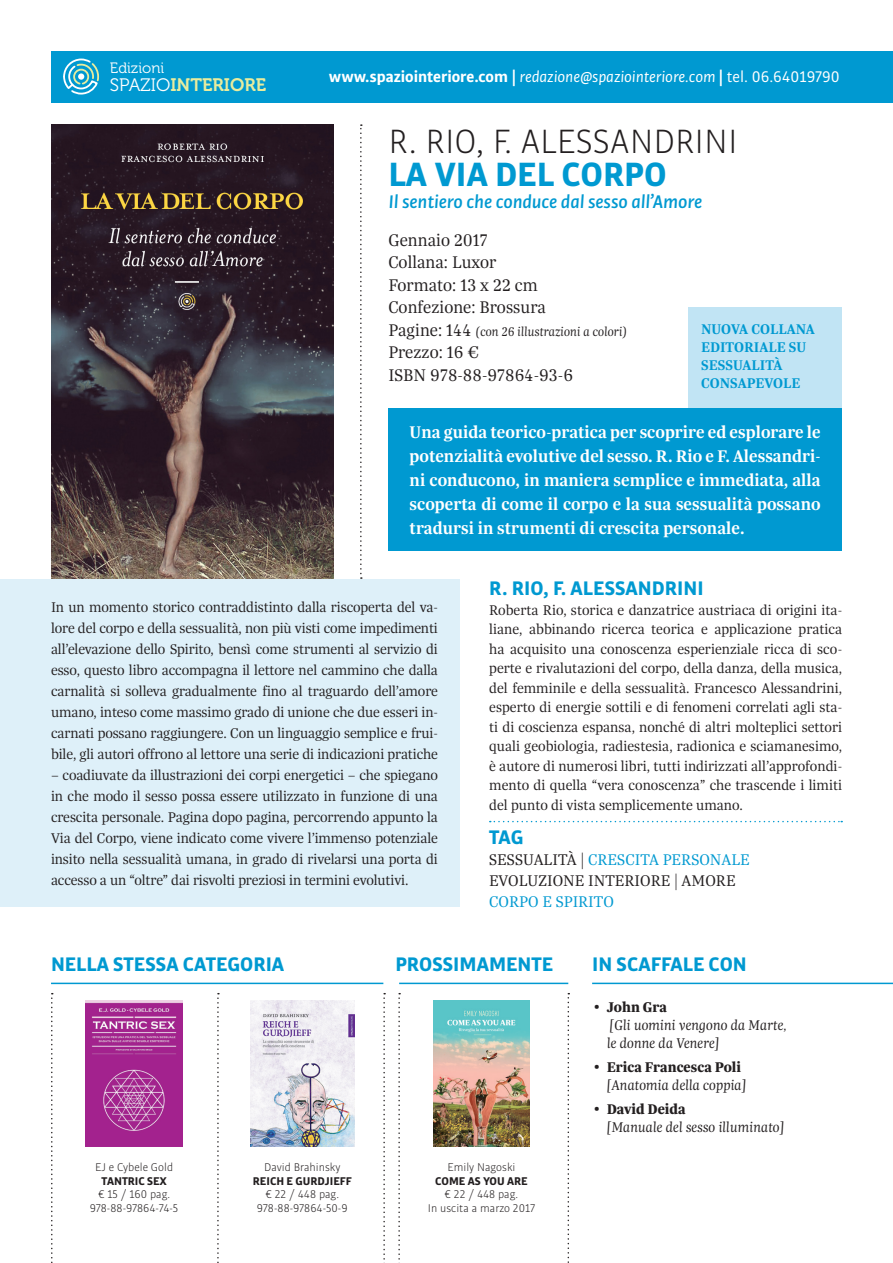
<style>
.page{position:relative;width:893px;height:1263px;background:#fff}
.page>*{position:absolute;margin:0;border:0;box-sizing:border-box;transform-origin:0 0}
.Normale{font:300 36px "Bulo";color:#231f20}
.Normale-2{font:700 36px "Bulo";color:#0099d1}
.Normale-3{font:700 21px "Bulo";color:#0099d1}
.Normale-4{font:italic 500 19.5px "Bulo";color:#0099d1}
.Normale-5{font:600 18px/24px "Trola";color:#fff;text-align:justify}
.Normale-6{font:300 18px "Trola";color:#231f20}
.t1{font:18px "Museo 700";color:#e8ec9e}
.Normale-7{font:italic 16.5px "Bulo";color:#fff}
.Normale-8{font:300 16.5px "Trola";color:#0099d1}
.Normale-9{font:300 16.5px "Trola";color:#231f20}
.Normale-10{font:300 15px/21px "Trola";letter-spacing:-.01em;color:#231f20;text-align:justify}
.Normale-11{font:italic 300 15px "Trola";color:#231f20}
.Normale-12{font:600 15px "Trola";color:#0099d1}
.Normale-13{font:800 15px "Trola";color:#231f20}
.t2{font:15px "Museo 300";color:#fff}
.Normale-14{font:italic 300 13.5px "Trola";color:#231f20}
.Normale-15{font:300 12px "Bulo";color:#231f20}
.Normale-16{font:700 12px "Bulo";color:#231f20}
.s1{font-family:"Museo 300";color:#fff}
.s2{font-weight:700;font-style:normal}
.s3{font-style:normal}
.s4{font-style:normal;font-size:18px}
.s5{color:#231f20}
</style>
<div class="page">
<div style="left:689px;top:307px;width:153px;height:106px;background:#c1e4f4"></div>
<div style="left:388px;top:408px;width:454px;height:143px;background:#0099d1"></div>
<div style="left:51px;top:51px;width:842px;height:51px;background:#0099d1"></div>
<svg style="left:490px;top:821px;width:352px;height:1px"></svg>
<img style="left:86px;top:1000px;width:97px;height:146px">
<img style="left:250px;top:1000px;width:104px;height:146px">
<img style="left:434px;top:1000px;width:95px;height:146px">
<svg style="left:217px;top:993px;width:2px;height:270px"></svg>
<svg style="left:360px;top:124px;width:2px;height:455px"></svg>
<svg style="left:51px;top:993px;width:2px;height:270px"></svg>
<svg style="left:383px;top:993px;width:2px;height:270px"></svg>
<svg style="left:398px;top:993px;width:2px;height:270px"></svg>
<svg style="left:568px;top:993px;width:1px;height:270px"></svg>
<svg style="left:63px;top:58px;width:37px;height:37px"></svg>
<img style="left:51px;top:124px;width:282px;height:455px">
<hr style="left:51px;top:983px;width:332px;height:1px;background:#0099d1">
<hr style="left:399px;top:983px;width:169px;height:1px;background:#0099d1">
<hr style="left:592px;top:983px;width:301px;height:1px;background:#0099d1">
<div style="left:0;top:579px;width:459px;height:327px;background:#def0f9"></div>
<p class="t2" style="left:110px;top:60px;width:56px">Edizioni</p>
<p class="t1" style="left:110px;top:75px;width:158px"><span class="s1">SPAZIO</span>INTERIORE</p>
<p class="Normale-7" style="left:329px;top:66px;width:512px"><span class="s2">www.spaziointeriore.com |</span> redazione@spaziointeriore.com <span class="s2">|</span> <span class="s3">tel. 06.64019790</span></p>
<p class="Normale" style="left:388px;top:119px;width:351px">R. RIO, F. ALESSANDRINI</p>
<p class="Normale-2" style="left:388px;top:151px;width:280px">LA VIA DEL CORPO</p>
<p class="Normale-4" style="left:388px;top:190px;width:315px">Il sentiero che conduce dal sesso all’Amore</p>
<p class="Normale-6" style="left:388px;top:228px;width:101px">Gennaio 2017</p>
<p class="Normale-6" style="left:388px;top:251px;width:110px">Collana: Luxor</p>
<p class="Normale-6" style="left:388px;top:273px;width:151px">Formato: 13 x 22 cm</p>
<p class="Normale-6" style="left:388px;top:296px;width:159px">Confezione: Brossura</p>
<p class="Normale-14" style="left:388px;top:323px;width:240px"><span class="s4">Pagine: 144</span> (con 26 illustrazioni a colori)</p>
<p class="Normale-6" style="left:388px;top:341px;width:93px">Prezzo: 16 €</p>
<p class="Normale-6" style="left:388px;top:363px;width:186px">ISBN 978-88-97864-93-6</p>
<p class="Normale-12" style="left:701px;top:319px;width:115px">NUOVA COLLANA</p>
<p class="Normale-12" style="left:701px;top:337px;width:106px">EDITORIALE SU</p>
<p class="Normale-12" style="left:701px;top:355px;width:83px">SESSUALITÀ</p>
<p class="Normale-12" style="left:701px;top:373px;width:101px">CONSAPEVOLE</p>
<p class="Normale-5" style="left:410px;top:419px;width:413px">Una guida teorico-pratica per scoprire ed esplorare le potenzialità evolutive del sesso. R. Rio e F. Alessandri&shy;ni conducono, in maniera semplice e immediata, alla scoperta di come il corpo e la sua sessualità possano tradursi in strumenti di crescita personale.</p>
<p class="Normale-10" style="left:51px;top:596px;width:388px">In un momento storico contraddistinto dalla riscoperta del va&shy;lore del corpo e della sessualità, non più visti come impedimenti all’elevazione dello Spirito, bensì come strumenti al servizio di esso, questo libro accompagna il lettore nel cammino che dalla carnalità si solleva gradualmente fino al traguardo dell’amore umano, inteso come massimo grado di unione che due esseri in&shy;carnati possano raggiungere. Con un linguaggio semplice e frui&shy;bile, gli autori offrono al lettore una serie di indicazioni pratiche</p>
<p class="Normale-10" style="left:51px;top:764px;width:388px">– coadiuvate da illustrazioni dei corpi energetici – che spiegano in che modo il sesso possa essere utilizzato in funzione di una crescita personale. Pagina dopo pagina, percorrendo appunto la Via del Corpo, viene indicato come vivere l’immenso potenziale insito nella sessualità umana, in grado di rivelarsi una porta di accesso a un “oltre” dai risvolti preziosi in termini evolutivi.</p>
<p class="Normale-3" style="left:489px;top:575px;width:216px">R. RIO, F. ALESSANDRINI</p>
<p class="Normale-10" style="left:489px;top:600px;width:354px;line-height:19.5px">Roberta Rio, storica e danzatrice austriaca di origini ita&shy;liane, abbinando ricerca teorica e applicazione pratica ha acquisito una conoscenza esperienziale ricca di sco&shy;perte e rivalutazioni del corpo, della danza, della musica, del femminile e della sessualità. Francesco Alessandrini, esperto di energie sottili e di fenomeni correlati agli sta&shy;ti di coscienza espansa, nonché di altri molteplici settori quali geobiologia, radiestesia, radionica e sciamanesimo, è autore di numerosi libri, tutti indirizzati all’approfondi&shy;mento di quella “vera conoscenza” che trascende i limiti del punto di vista semplicemente umano.</p>
<p class="Normale-3" style="left:489px;top:823px;width:36px">TAG</p>
<p class="Normale-8" style="left:489px;top:848px;width:262px"><span class="s5">SESSUALITÀ |</span> CRESCITA PERSONALE</p>
<p class="Normale-9" style="left:489px;top:869px;width:248px">EVOLUZIONE INTERIORE | AMORE</p>
<p class="Normale-8" style="left:489px;top:890px;width:126px">CORPO E SPIRITO</p>
<p class="Normale-3" style="left:51px;top:951px;width:235px">NELLA STESSA CATEGORIA</p>
<p class="Normale-3" style="left:395px;top:951px;width:159px">PROSSIMAMENTE</p>
<p class="Normale-3" style="left:592px;top:951px;width:156px">IN SCAFFALE CON</p>
<p class="Normale-13" style="left:594px;top:997px;width:75px">• John Gra</p>
<p class="Normale-11" style="left:610px;top:1016px;width:178px">[Gli uomini vengono da Marte,</p>
<p class="Normale-11" style="left:607px;top:1034px;width:114px">le donne da Venere]</p>
<p class="Normale-13" style="left:594px;top:1057px;width:149px">• Erica Francesca Poli</p>
<p class="Normale-11" style="left:607px;top:1076px;width:141px">[Anatomia della coppia]</p>
<p class="Normale-13" style="left:594px;top:1099px;width:93px">• David Deida</p>
<p class="Normale-11" style="left:607px;top:1118px;width:179px">[Manuale del sesso illuminato]</p>
<p class="Normale-15" style="left:95px;top:1160px;width:80px">EJ e Cybele Gold</p>
<p class="Normale-16" style="left:102px;top:1173px;width:67px">TANTRIC SEX</p>
<p class="Normale-15" style="left:98px;top:1187px;width:74px">€ 15 / 160 pag.</p>
<p class="Normale-15" style="left:90px;top:1201px;width:90px">978-88-97864-74-5</p>
<p class="Normale-15" style="left:264px;top:1160px;width:78px">David Brahinsky</p>
<p class="Normale-16" style="left:253px;top:1173px;width:100px">REICH E GURDJIEFF</p>
<p class="Normale-15" style="left:265px;top:1187px;width:75px">€ 22 / 448 pag.</p>
<p class="Normale-15" style="left:257px;top:1201px;width:92px">978-88-97864-50-9</p>
<p class="Normale-15" style="left:447px;top:1160px;width:69px">Emily Nagoski</p>
<p class="Normale-16" style="left:435px;top:1173px;width:94px">COME AS YOU ARE</p>
<p class="Normale-15" style="left:445px;top:1187px;width:75px">€ 22 / 448 pag.</p>
<p class="Normale-15" style="left:428px;top:1201px;width:109px">In uscita a marzo 2017</p>
</div>
